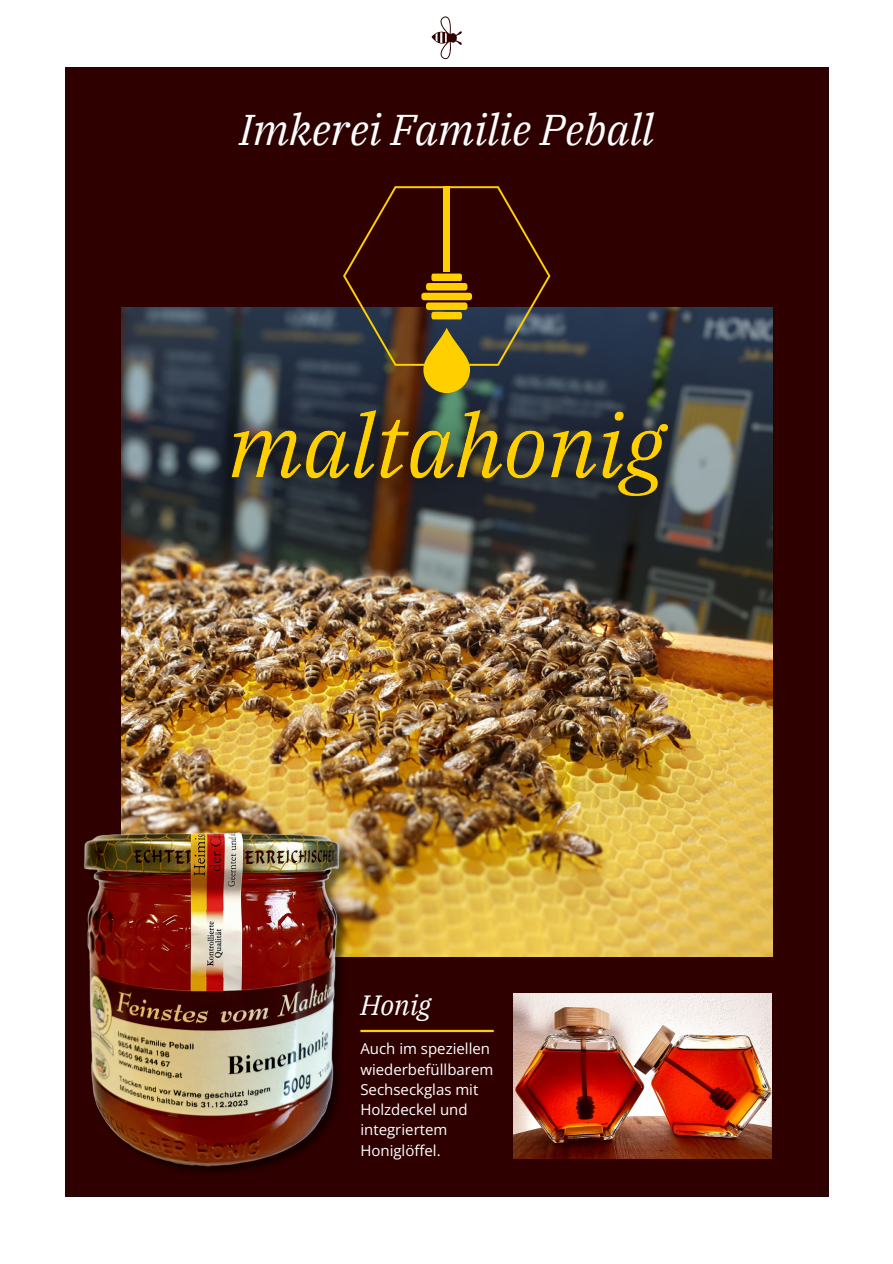
<style>
.page{position:relative;width:893px;height:1264px;background:#fff}
.page>*{position:absolute;margin:0;border:0;box-sizing:border-box;transform-origin:0 0}
.t1{font:italic 42.9px "IBM Plex Serif";color:#fff}
.t2{font:italic 27.75px "IBM Plex Serif";color:#fff}
.t3{font:15px/20.2px "Open Sans";color:#fff}
</style>
<div class="page">
<div style="left:65px;top:67px;width:763px;height:1129px;background:#2e0000"></div>
<img style="left:122px;top:307px;width:650px;height:649px">
<div style="left:423px;top:328px;width:47px;height:65px;background:#ffcf00;border-radius:23px"></div>
<svg style="left:343px;top:186px;width:207px;height:180px"></svg>
<div style="left:443px;top:186px;width:7px;height:85px;background:#ffcf00"></div>
<img style="left:83px;top:818px;width:283px;height:355px">
<hr style="left:360px;top:1029px;width:133px;height:3px;background:#ffcf00">
<img style="left:513px;top:993px;width:258px;height:165px">
<img style="left:191px;top:374px;width:517px;height:165px">
<svg style="left:431px;top:16px;width:31px;height:43px"></svg>
<p class="t1" style="left:239px;top:101px;width:415px">Imkerei Familie Peball</p>
<h3 class="t2" style="left:360px;top:986px;width:72px">Honig</h3>
<p class="t3" style="left:360px;top:1038px;width:134px">Auch im speziellen wiederbefüllbarem<br>Sechseckglas mit<br>Holzdeckel und integriertem<br>Honiglöffel.</p>
</div>
